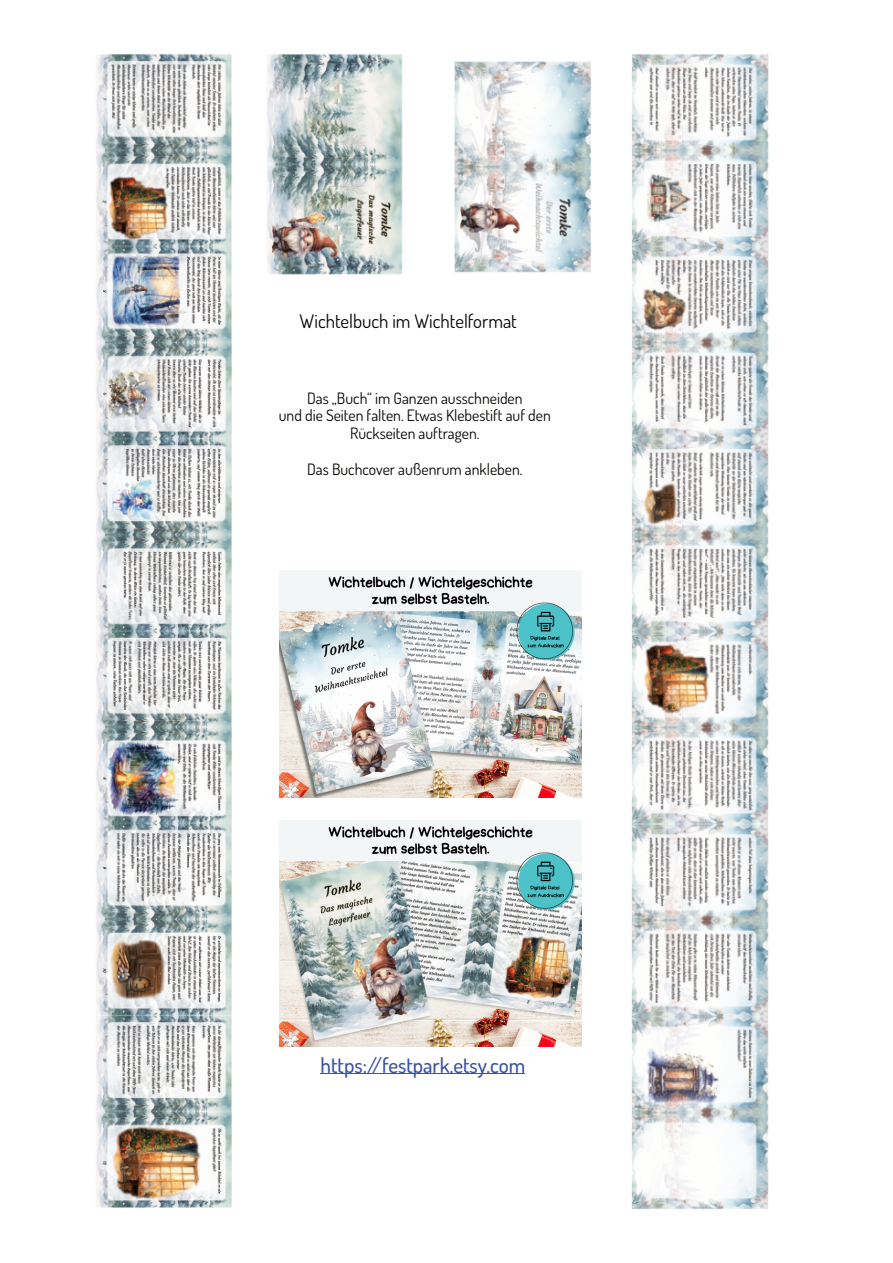
<style>
.page{position:relative;width:893px;height:1263px;background:#fff}
.page>*{position:absolute;margin:0;border:0;box-sizing:border-box;transform-origin:0 0}
.t1{font:500 21px "Dosis";color:#3a53a3}
.t2{font:18.9px "Dosis";color:#080704}
.t3{font:15.75px/17.2px "Dosis";color:#080704;text-align:center}
</style>
<div class="page">
<img style="left:96px;top:54px;width:673px;height:1155px">
<hr style="left:320px;top:1073px;width:205px;height:1px;background:#3a53a3">
<img style="left:280px;top:571px;width:302px;height:226px">
<img style="left:280px;top:820px;width:302px;height:227px">
<p class="t2" style="left:300px;top:308px;width:219px">Wichtelbuch im Wichtelformat</p>
<p class="t3" style="left:279px;top:389px;width:274px">Das „Buch“ im Ganzen ausschneiden<br>und die Seiten falten. Etwas Klebestift auf den<br>Rückseiten auftragen.</p>
<p class="t3" style="left:307px;top:460px;width:217px">Das Buchcover außenrum ankleben.</p>
<h1 class="t1" style="left:320px;top:1051px;width:206px">https://festpark.etsy.com</h1>
</div>
